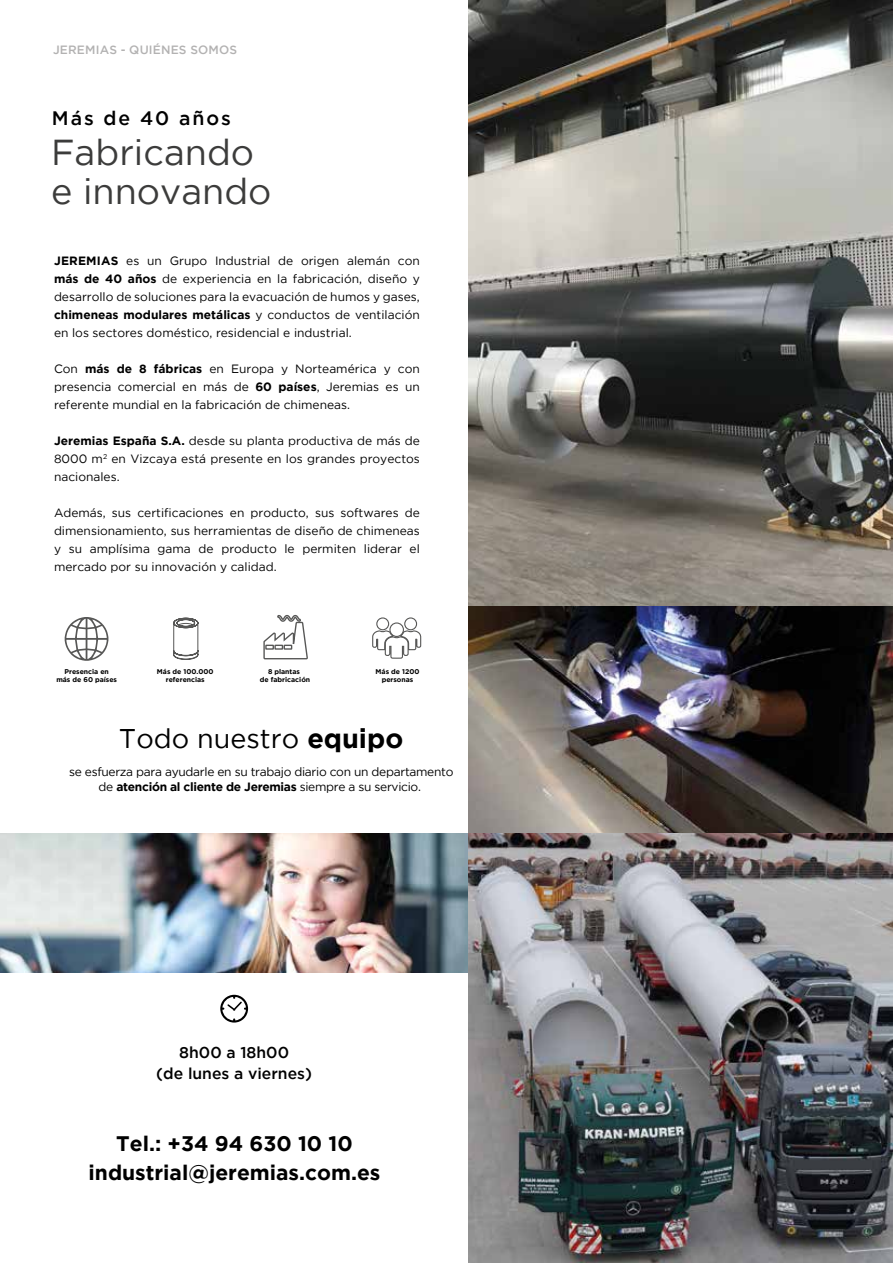
<style>
.page{position:relative;width:893px;height:1263px;background:#fff}
.page>*{position:absolute;margin:0;border:0;box-sizing:border-box;transform-origin:0 0}
.t1{font:36px/39px "Gotham";color:#3c3c3b}
.t2{font:27px "Gotham";color:#000}
.t3{font:700 21px/29.1px "Gotham";color:#000;text-align:center}
.t4{font:500 19.5px "Gotham";letter-spacing:.1em;color:#000}
.t5{font:500 15.75px/21px "Gotham";color:#000;text-align:center}
.t6{font:12px/18px "Gotham";color:#000;text-align:justify}
.t7{font:12px/15px "Gotham";letter-spacing:-.025em;color:#000;text-align:center}
.t8{font:500 12px "Gotham";letter-spacing:.015em;color:#b3b2b2}
.t9{font:700 6.9px/8.2px "Gotham";color:#000;text-align:center}
.s1{font-weight:700}
</style>
<div class="page">
<img style="left:468px;top:604px;width:425px;height:659px">
<svg style="left:892px;top:606px;width:1px;height:234px"></svg>
<svg style="left:65px;top:617px;width:43px;height:44px"></svg>
<svg style="left:263px;top:614px;width:45px;height:46px"></svg>
<svg style="left:173px;top:617px;width:26px;height:43px"></svg>
<svg style="left:372px;top:619px;width:50px;height:40px"></svg>
<div style="left:389px;top:622px;width:15px;height:15px;border:1px solid #575756;border-radius:50%"></div>
<div style="left:404px;top:617px;width:13px;height:13px;border:1px solid #575756;border-radius:50%"></div>
<div style="left:376px;top:617px;width:13px;height:13px;border:1px solid #575756;border-radius:50%"></div>
<img style="left:0;top:834px;width:468px;height:139px">
<svg style="left:220px;top:995px;width:28px;height:27px"></svg>
<hr style="left:892px;top:840px;width:1px;height:228px;background:#9d9d9c">
<img style="left:892px;top:903px;width:1px;height:165px">
<img style="left:469px;top:0;width:424px;height:606px">
<p class="t8" style="left:53px;top:42px;width:186px">JEREMIAS - QUIÉNES SOMOS</p>
<h3 class="t4" style="left:52px;top:105px;width:181px">Más de 40 años</h3>
<h1 class="t1" style="left:51px;top:132px;width:222px">Fabricando e innovando</h1>
<p class="t6" style="left:54px;top:252px;width:367px"><span class="s1">JEREMIAS</span> es un Grupo Industrial de origen alemán con <span class="s1">más de 40 años</span> de experiencia en la fabricación, diseño y desarrollo de soluciones para la evacuación de humos y gases, <span class="s1">chimeneas modulares metálicas</span> y conductos de ventilación en los sectores doméstico, residencial e industrial.</p>
<p class="t6" style="left:54px;top:360px;width:367px">Con <span class="s1">más de 8 fábricas</span> en Europa y Norteamérica y con presencia comercial en más de <span class="s1">60 países</span>, Jeremias es un referente mundial en la fabricación de chimeneas.</p>
<p class="t6" style="left:54px;top:432px;width:367px"><span class="s1">Jeremias España S.A.</span> desde su planta productiva de más de 8000 m<sup>2</sup> en Vizcaya está presente en los grandes proyectos nacionales.</p>
<p class="t6" style="left:54px;top:504px;width:367px">Además, sus certificaciones en producto, sus softwares de dimensionamiento, sus herramientas de diseño de chimeneas y su amplísima gama de producto le permiten liderar el mercado por su innovación y calidad.</p>
<p class="t9" style="left:56px;top:667px;width:62px">Presencia en<br>más de 60 países</p>
<p class="t9" style="left:157px;top:667px;width:58px">Más de 100.000 referencias</p>
<p class="t9" style="left:260px;top:667px;width:52px">8 plantas<br>de fabricación</p>
<p class="t9" style="left:376px;top:667px;width:45px">Más de 1200 personas</p>
<h2 class="t2" style="left:119px;top:721px;width:286px">Todo nuestro <span class="s1">equipo</span></h2>
<p class="t7" style="left:69px;top:764px;width:386px">se esfuerza para ayudarle en su trabajo diario con un departamento de <span class="s1">atención al cliente de Jeremias</span> siempre a su servicio.</p>
<h3 class="t5" style="left:156px;top:1042px;width:157px">8h00 a 18h00<br>(de lunes a viernes)</h3>
<h3 class="t3" style="left:89px;top:1128px;width:293px">Tel.: +34 94 630 10 10 industrial@jeremias.com.es</h3>
</div>
